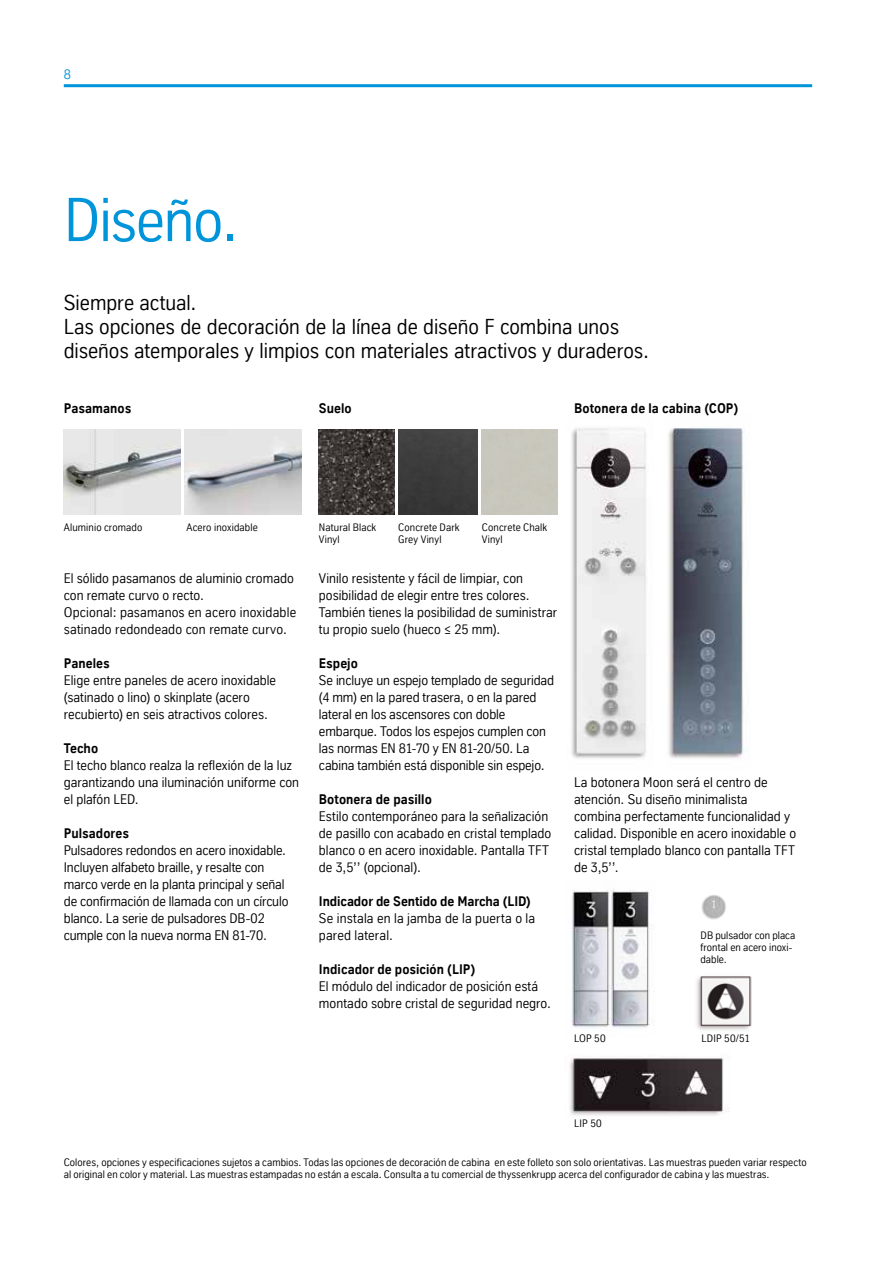
<style>
.page{position:relative;width:893px;height:1263px;background:#fff}
.page>*{position:absolute;margin:0;border:0;box-sizing:border-box;transform-origin:0 0}
.t1{font:60px "TK Type";letter-spacing:-.02em;color:#0095db}
.t2{font:21px/24px "TK Type";color:#000}
.t3{font:13.5px/17px "TK Type";color:#000}
.t4{font:700 13.5px "TK Type";letter-spacing:.005em;color:#000}
.t5{font:13.5px "TK Type";color:#0095db}
.t6{font:10.5px/12px "TK Type";letter-spacing:.005em;color:#000}
</style>
<div class="page">
<img style="left:64px;top:429px;width:117px;height:85px">
<img style="left:701px;top:895px;width:25px;height:25px">
<img style="left:319px;top:429px;width:75px;height:85px">
<img style="left:398px;top:429px;width:80px;height:85px">
<img style="left:571px;top:428px;width:75px;height:330px">
<img style="left:668px;top:428px;width:80px;height:331px">
<hr style="left:64px;top:84px;width:748px;height:3px;background:#0095db">
<img style="left:185px;top:429px;width:117px;height:85px">
<img style="left:616px;top:890px;width:34px;height:138px">
<img style="left:571px;top:889px;width:45px;height:139px">
<img style="left:696px;top:976px;width:56px;height:54px">
<img style="left:569px;top:1057px;width:160px;height:59px">
<p class="t5" style="left:64px;top:66px;width:9px">8</p>
<h1 class="t1" style="left:64px;top:187px;width:176px">Diseño.</h1>
<h2 class="t2" style="left:64px;top:291px;width:587px">Siempre actual.<br>Las opciones de decoración de la línea de diseño F combina unos diseños atemporales y limpios con materiales atractivos y duraderos.</h2>
<p class="t4" style="left:64px;top:400px;width:69px">Pasamanos</p>
<p class="t4" style="left:319px;top:400px;width:34px">Suelo</p>
<p class="t4" style="left:574px;top:400px;width:166px">Botonera de la cabina (COP)</p>
<p class="t6" style="left:64px;top:521px;width:80px">Aluminio cromado</p>
<p class="t6" style="left:186px;top:521px;width:73px">Acero inoxidable</p>
<p class="t6" style="left:482px;top:521px;width:67px">Concrete Chalk<br>Vinyl</p>
<p class="t6" style="left:398px;top:521px;width:63px">Concrete Dark<br>Grey Vinyl</p>
<p class="t6" style="left:319px;top:521px;width:59px">Natural Black<br>Vinyl</p>
<p class="t3" style="left:64px;top:569px;width:234px">El sólido pasamanos de aluminio cromado con remate curvo o recto.<br>Opcional: pasamanos en acero inoxidable satinado redondeado con remate curvo.</p>
<p class="t4" style="left:64px;top:655px;width:48px">Paneles</p>
<p class="t3" style="left:64px;top:671px;width:214px">Elige entre paneles de acero inoxidable (satinado o lino) o skinplate (acero recubierto) en seis atractivos colores.</p>
<p class="t4" style="left:64px;top:740px;width:36px">Techo</p>
<p class="t3" style="left:64px;top:756px;width:237px">El techo blanco realza la reflexión de la luz garantizando una iluminación uniforme con el plafón LED.</p>
<p class="t4" style="left:64px;top:825px;width:67px">Pulsadores</p>
<p class="t3" style="left:64px;top:841px;width:226px">Pulsadores redondos en acero inoxidable.<br>Incluyen alfabeto braille, y resalte con marco verde en la planta principal y señal de confirmación de llamada con un círculo blanco. La serie de pulsadores DB-02 cumple con la nueva norma EN 81-70.</p>
<p class="t3" style="left:319px;top:569px;width:240px">Vinilo resistente y fácil de limpiar, con posibilidad de elegir entre tres colores.<br>También tienes la posibilidad de suministrar tu propio suelo (hueco ≤ 25 mm).</p>
<p class="t4" style="left:319px;top:655px;width:41px">Espejo</p>
<p class="t3" style="left:319px;top:671px;width:237px">Se incluye un espejo templado de seguridad (4 mm) en la pared trasera, o en la pared lateral en los ascensores con doble embarque. Todos los espejos cumplen con las normas EN 81-70 y EN 81-20/50. La cabina también está disponible sin espejo.</p>
<p class="t4" style="left:319px;top:791px;width:114px">Botonera de pasillo</p>
<p class="t3" style="left:319px;top:807px;width:234px">Estilo contemporáneo para la señalización de pasillo con acabado en cristal templado blanco o en acero inoxidable. Pantalla TFT de 3,5’’ (opcional).</p>
<p class="t4" style="left:319px;top:893px;width:213px">Indicador de Sentido de Marcha (LID)</p>
<p class="t3" style="left:319px;top:910px;width:218px">Se instala en la jamba de la puerta o la pared lateral.</p>
<p class="t4" style="left:319px;top:961px;width:158px">Indicador de posición (LIP)</p>
<p class="t3" style="left:319px;top:978px;width:234px">El módulo del indicador de posición está montado sobre cristal de seguridad negro.</p>
<p class="t3" style="left:574px;top:773px;width:224px">La botonera Moon será el centro de atención. Su diseño minimalista combina perfectamente funcionalidad y calidad. Disponible en acero inoxidable o cristal templado blanco con pantalla TFT de 3,5’’.</p>
<p class="t6" style="left:574px;top:1032px;width:33px">LOP 50</p>
<p class="t6" style="left:701px;top:929px;width:96px">DB pulsador con placa frontal en acero inoxi&shy;dable.</p>
<p class="t6" style="left:702px;top:1032px;width:50px">LDIP 50/51</p>
<p class="t6" style="left:574px;top:1117px;width:29px">LIP 50</p>
<p class="t6" style="left:64px;top:1156px;width:744px">Colores, opciones y especificaciones sujetos a cambios. Todas las opciones de decoración de cabina en este folleto son solo orientativas. Las muestras pueden variar respecto al original en color y material. Las muestras estampadas no están a escala. Consulta a tu comercial de thyssenkrupp acerca del configurador de cabina y las muestras.</p>
</div>
